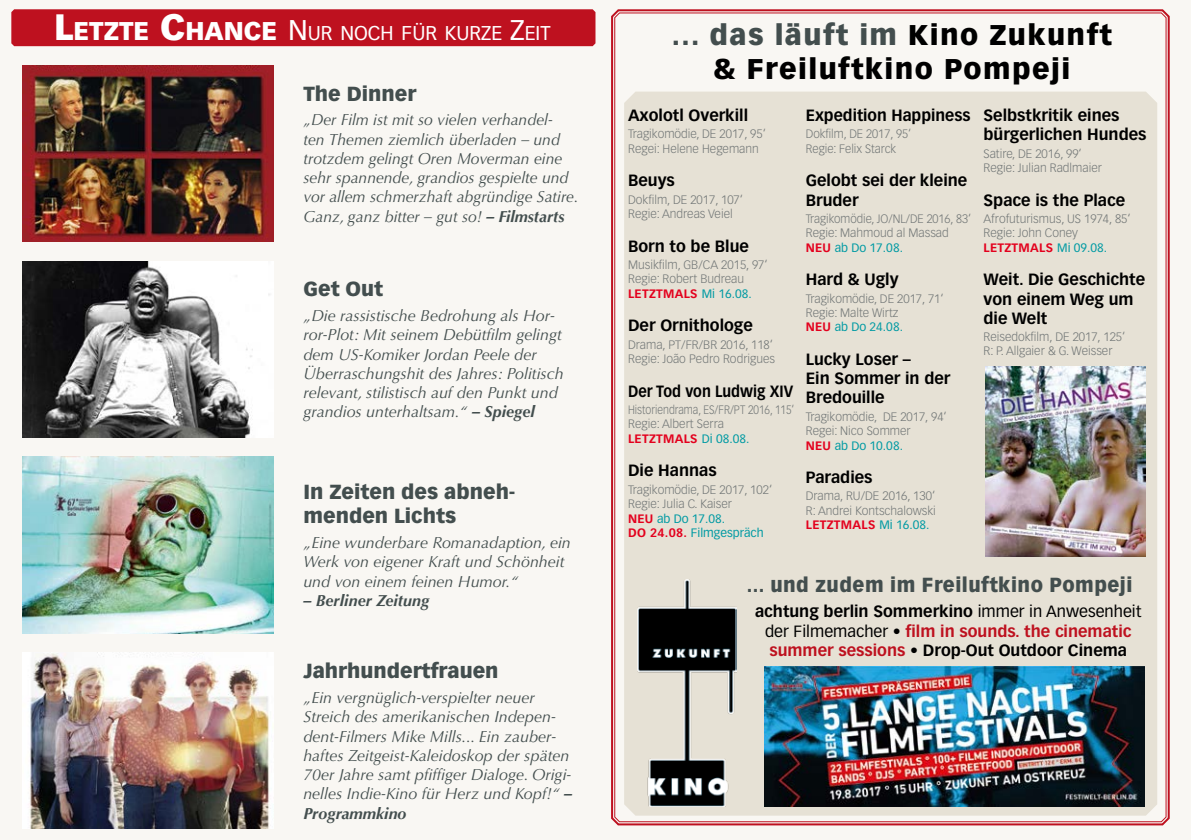
<style>
.page{position:relative;width:1191px;height:840px;background:#fff}
.page>*{position:absolute;margin:0;border:0;box-sizing:border-box;transform-origin:0 0}
.t1{font:900 28px/33.6px "Vectora LT Std";letter-spacing:.05em;color:#000;text-align:center}
.t2{font:900 20px/24px "Vectora LT Std";color:#434e4e}
.t3{font:900 20px "Vectora LT Std";letter-spacing:.025em;color:#434e4e;scale:.95 1}
.t4{font:19.6px "Vectora LT Std";color:#fff}
.t5{font:italic 16px/19.2px "Optima LT Std";color:#434e4e}
.t6{font:700 16px/19.2px "Vectora LT Std";color:#000}
.t7{font:700 16px "Vectora LT Std";color:#000;scale:.89 1}
.t8{font:italic 700 16px "Optima LT Std";color:#434e4e}
.t9{font:300 12px/14.4px "Vectora LT Std";color:#717676}
.t10{font:300 12px/14.4px "Vectora LT Std";color:#717676;scale:.88 1}
.t11{font:300 12px/14.4px "Vectora LT Std";color:#717676;scale:.96 1}
.s1{font-weight:900;font-size:36px}
.s2{font-weight:900;font-size:25.2px}
.s3{font-size:28px}
.s4{color:#434e4e}
.s5{font-weight:700;color:#e3001d}
.s6{font-weight:400;color:#009aa3}
.s7{font-weight:700}
.s8{font-weight:400}
.s9{color:#be111f}
</style>
<div class="page">
<div style="left:0;top:0;width:1191px;height:839px;background:#f9f7f3"></div>
<img style="left:23px;top:65px;width:251px;height:176px">
<img style="left:23px;top:261px;width:251px;height:176px">
<img style="left:23px;top:456px;width:251px;height:177px">
<img style="left:23px;top:652px;width:251px;height:176px">
<div style="left:11px;top:9px;width:584px;height:37px;background:#be111f"></div>
<svg style="left:609px;top:7px;width:562px;height:819px"></svg>
<div style="left:614px;top:12px;width:552px;height:809px;background:#f9f7f3"></div>
<div style="left:624px;top:91px;width:533px;height:724px;background:#e6e1d5"></div>
<img style="left:764px;top:665px;width:380px;height:141px">
<img style="left:985px;top:366px;width:160px;height:190px">
<img style="left:637px;top:579px;width:99px;height:227px">
<p class="t4" style="left:54px;top:22px;width:495px"><span class="s1">L</span><span class="s2">ETZTE</span> <span class="s1">C</span><span class="s2">HANCE</span> <span class="s3">N</span> UR NOCH FÜR KURZE <span class="s3">Z</span>EIT</p>
<h1 class="t1" style="left:671px;top:18px;width:442px"><span class="s4">... das läuft im</span> Kino Zukunft &amp; Freiluftkino Pompeji</h1>
<p class="t6" style="left:628px;top:106px;width:122px">Axolotl Overkill</p>
<p class="t9" style="left:628px;top:127px;width:139px">Tragikomödie, DE 2017, 95‘<br>Regei: Helene Hegemann</p>
<p class="t6" style="left:628px;top:171px;width:48px">Beuys</p>
<p class="t9" style="left:628px;top:192px;width:116px">Dokfilm, DE 2017, 107‘<br>Regie: Andreas Veiel</p>
<p class="t6" style="left:628px;top:236px;width:122px">Born to be Blue</p>
<p class="t9" style="left:628px;top:257px;width:141px">Musikfilm, GB/CA 2015, 97‘<br>Regie: Robert Budreau<br><span class="s5">LETZTMALS</span> <span class="s6">Mi 16.08.</span></p>
<p class="t6" style="left:628px;top:316px;width:126px">Der Ornithologe</p>
<p class="t9" style="left:628px;top:337px;width:148px">Drama, PT/FR/BR 2016, 118‘<br>Regie: João Pedro Rodrigues</p>
<p class="t7" style="left:628px;top:381px;width:187px">Der Tod von Ludwig XIV</p>
<p class="t10" style="left:628px;top:402px;width:190px">Historiendrama, ES/FR/PT 2016, 115‘<br>Regie: Albert Serra<br><span class="s5">LETZTMALS</span> <span class="s6">Di 08.08.</span></p>
<p class="t6" style="left:628px;top:461px;width:90px">Die Hannas</p>
<p class="t9" style="left:628px;top:482px;width:145px">Tragikomödie, DE 2017, 102‘<br>Regie: Julia C. Kaiser<br><span class="s5">NEU</span> <span class="s6">ab Do 17.08.<br></span><span class="s5">DO 24.08.</span> <span class="s6">Filmgespräch</span></p>
<p class="t2" style="left:303px;top:81px;width:114px">The Dinner</p>
<p class="t5" style="left:303px;top:110px;width:277px">„Der Film ist mit so vielen verhandel-<br>ten Themen ziemlich überladen – und trotzdem gelingt Oren Moverman eine sehr spannende, grandios gespielte und vor allem schmerzhaft abgründige Satire.<br>Ganz, ganz bitter – gut so! <span class="s7">– Filmstarts</span></p>
<p class="t6" style="left:806px;top:106px;width:166px">Expedition Happiness</p>
<p class="t9" style="left:806px;top:127px;width:107px">Dokfilm, DE 2017, 95‘<br>Regie: Felix Starck</p>
<p class="t6" style="left:806px;top:171px;width:163px">Gelobt sei der kleine<br>Bruder</p>
<p class="t11" style="left:806px;top:211px;width:174px">Tragikomödie, JO/NL/DE 2016, 83‘<br>Regie: Mahmoud al Massad<br><span class="s5">NEU</span> <span class="s6">ab Do 17.08.</span></p>
<p class="t6" style="left:806px;top:270px;width:94px">Hard &amp; Ugly</p>
<p class="t9" style="left:806px;top:291px;width:139px">Tragikomödie, DE 2017, 71‘<br>Regie: Malte Wirtz<br><span class="s5">NEU</span> <span class="s6">ab Do 24.08.</span></p>
<p class="t6" style="left:806px;top:349px;width:146px">Lucky Loser –<br>Ein Sommer in der<br>Bredouille</p>
<p class="t9" style="left:806px;top:409px;width:142px">Tragikomödie, DE 2017, 94‘<br>Regei: Nico Sommer<br><span class="s5">NEU</span> <span class="s6">ab Do 10.08.</span></p>
<p class="t6" style="left:806px;top:467px;width:68px">Paradies</p>
<p class="t9" style="left:806px;top:489px;width:132px;text-align:justify">Drama, RU/DE 2016, 130‘ R: Andrei Kontschalowski <span class="s5">LETZTMALS</span> <span class="s6">Mi 16.08.</span></p>
<p class="t6" style="left:983px;top:106px;width:164px">Selbstkritik eines bürgerlichen Hundes</p>
<p class="t9" style="left:983px;top:146px;width:120px">Satire, DE 2016, 99‘<br>Regie: Julian Radlmaier</p>
<p class="t6" style="left:983px;top:190px;width:143px">Space is the Place</p>
<p class="t9" style="left:983px;top:211px;width:149px">Afrofuturismus, US 1974, 85‘<br>Regie: John Coney<br><span class="s5">LETZTMALS</span> <span class="s6">Mi 09.08.</span></p>
<p class="t6" style="left:983px;top:270px;width:163px">Weit. Die Geschichte von einem Weg um die Welt</p>
<p class="t9" style="left:983px;top:329px;width:143px">Reisedokfilm, DE 2017, 125‘<br>R: P. Allgaier &amp; G. Weisser</p>
<p class="t2" style="left:303px;top:277px;width:81px">Get Out</p>
<p class="t5" style="left:303px;top:306px;width:262px">„Die rassistische Bedrohung als Hor&shy;ror-Plot: Mit seinem Debütfilm gelingt dem US-Komiker Jordan Peele der Überraschungshit des Jahres: Politisch relevant, stilistisch auf den Punkt und grandios unterhaltsam.“ <span class="s7">– Spiegel</span></p>
<p class="t2" style="left:303px;top:479px;width:213px">In Zeiten des abneh&shy;menden Lichts</p>
<p class="t5" style="left:303px;top:533px;width:269px">„Eine wunderbare Romanadaption, ein<br>Werk von eigener Kraft und Schönheit und von einem feinen Humor.“</p>
<p class="t8" style="left:303px;top:590px;width:127px">– Berliner Zeitung</p>
<p class="t3" style="left:746px;top:572px;width:407px">... und zudem im Freiluftkino Pompeji</p>
<p class="t6" style="left:755px;top:601px;width:388px;text-align:center">achtung berlin Sommerkino <span class="s8">immer in Anwesenheit der Filmemacher</span> • <span class="s9">film in sounds. the cinematic summer sessions</span> • Drop-Out Outdoor Cinema</p>
<p class="t2" style="left:303px;top:658px;width:197px">Jahrhundertfrauen</p>
<p class="t5" style="left:303px;top:688px;width:270px">„Ein vergnüglich-verspielter neuer Streich des amerikanischen Indepen&shy;dent-Filmers Mike Mills... Ein zauber&shy;haftes Zeitgeist-Kaleidoskop der späten 70er Jahre samt pfiffiger Dialoge. Origi&shy;nelles Indie-Kino für Herz und Kopf!“ <span class="s7">– Programmkino</span></p>
</div>
